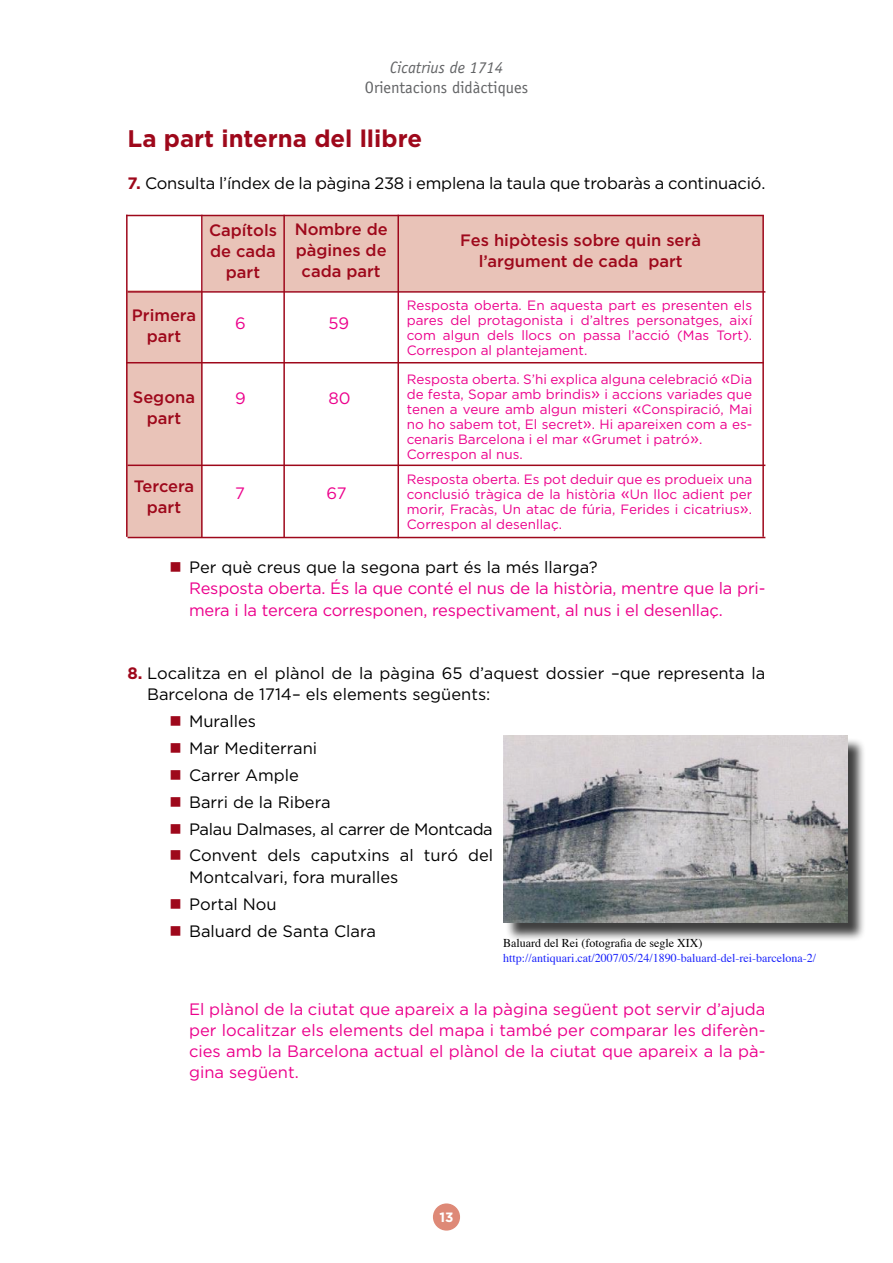
<style>
.page{position:relative;width:893px;height:1263px;background:#fff}
.page>*{position:absolute;margin:0;border:0;box-sizing:border-box;transform-origin:0 0}
.t1{font:700 24px "Gotham";color:#9e081b}
.t2{font:16.5px/21px "Gotham";letter-spacing:-.01em;color:#ec008c}
.t3{font:16.5px/21px "Gotham";color:#000}
.t4{font:500 16.5px/21px "Gotham";color:#9e081b;text-align:center}
.t5{font:16.5px "Gotham";letter-spacing:-.02em;color:#000}
.t6{font:16.5px "Officina Sans";color:#636466}
.t7{font:italic 16.5px "Officina Sans";color:#636466}
.t8{font:13.5px/15px "Gotham";color:#ec008c;text-align:justify}
.t9{font:700 13.5px "Gotham";color:#fff}
.t10{font:12px "Times";color:#1922fb}
.t11{font:12px "Times";color:#000}
.s1{font-weight:700;color:#9e081b}
.s2{font-size:16.5px}
.s3{color:#9e081b}
.s4{color:#000}
</style>
<div class="page">
<div style="left:434px;top:1204px;width:25px;height:26px;background:#de8977;border-radius:50%"></div>
<div style="left:433px;top:1203px;width:27px;height:27px;border:2px solid #de8977;border-radius:50%"></div>
<div style="left:127px;top:291px;width:75px;height:246px;background:#e9c3b8"></div>
<hr style="left:128px;top:465px;width:637px;height:1px;background:#9e081b">
<div style="left:203px;top:215px;width:559px;height:76px;background:#e9c3b8"></div>
<hr style="left:126px;top:362px;width:638px;height:1px;background:#9e081b">
<hr style="left:128px;top:291px;width:637px;height:2px;background:#9e081b">
<hr style="left:126px;top:215px;width:638px;height:1px;background:#9e081b">
<hr style="left:128px;top:537px;width:637px;height:1px;background:#9e081b">
<hr style="left:762px;top:215px;width:2px;height:322px;background:#9e081b">
<hr style="left:397px;top:215px;width:2px;height:323px;background:#9e081b">
<hr style="left:283px;top:215px;width:2px;height:322px;background:#9e081b">
<hr style="left:126px;top:215px;width:2px;height:322px;background:#9e081b">
<hr style="left:201px;top:215px;width:2px;height:322px;background:#9e081b">
<div style="left:506px;top:738px;width:360px;height:204px;background:#000;opacity:.75"></div>
<img style="left:503px;top:735px;width:344px;height:188px">
<p class="t7" style="left:390px;top:58px;width:114px">Cicatrius de 1714</p>
<p class="t6" style="left:365px;top:77px;width:165px">Orientacions didàctiques</p>
<h1 class="t1" style="left:128px;top:125px;width:296px">La part interna del llibre</h1>
<p class="t3" style="left:128px;top:173px;width:639px"><span class="s1">7.</span> Consulta l’índex de la pàgina 238 i emplena la taula que trobaràs a continuació.</p>
<p class="t4" style="left:132px;top:304px;width:66px">Primera part</p>
<p class="t4" style="left:133px;top:386px;width:64px">Segona part</p>
<p class="t4" style="left:134px;top:475px;width:62px">Tercera part</p>
<p class="t4" style="left:209px;top:219px;width:69px">Capítols de cada part</p>
<p class="t4" style="left:295px;top:218px;width:95px">Nombre de pàgines de cada part</p>
<p class="t4" style="left:460px;top:229px;width:242px">Fes hipòtesis sobre quin serà l’argument de cada part</p>
<p class="t2" style="left:235px;top:312px;width:12px">6</p>
<p class="t2" style="left:328px;top:312px;width:22px">59</p>
<p class="t2" style="left:235px;top:387px;width:12px">9</p>
<p class="t2" style="left:235px;top:482px;width:11px">7</p>
<p class="t2" style="left:328px;top:387px;width:24px">80</p>
<p class="t2" style="left:326px;top:482px;width:22px">67</p>
<p class="t8" style="left:407px;top:297px;width:347px">Resposta oberta. En aquesta part es presenten els pares del protagonista i d’altres personatges, així com algun dels llocs on passa l’acció (Mas Tort).<br>Correspon al plantejament.</p>
<p class="t8" style="left:407px;top:371px;width:347px;text-align:left">Resposta oberta. S’hi explica alguna celebració <span class="s2">«</span>Dia de festa, Sopar amb brindis<span class="s2">»</span> i accions variades que tenen a veure amb algun misteri <span class="s2">«</span>Conspiració, Mai no ho sabem tot, El secret<span class="s2">»</span>. Hi apareixen com a es&shy;cenaris Barcelona i el mar <span class="s2">«</span>Grumet i patró<span class="s2">»</span>.<br>Correspon al nus.</p>
<p class="t8" style="left:407px;top:472px;width:347px">Resposta oberta. Es pot deduir que es produeix una conclusió tràgica de la història <span class="s2">«</span>Un lloc adient per morir, Fracàs, Un atac de fúria, Ferides i cicatrius<span class="s2">»</span>.<br>Correspon al desenllaç.</p>
<p class="t2" style="left:189px;top:557px;width:578px;text-indent:-20px"><span class="s3">■</span> <span class="s4">Per què creus que la segona part és la més llarga?<br></span>Resposta oberta. És la que conté el nus de la història, mentre que la pri&shy;mera i la tercera corresponen, respectivament, al nus i el desenllaç.</p>
<p class="t3" style="left:147px;top:662px;width:620px;text-indent:-20px"><span class="s1">8.</span> Localitza en el plànol de la pàgina 65 d’aquest dossier –que representa la<br>Barcelona de 1714– els elements següents:</p>
<p class="t3" style="left:170px;top:710px;width:88px"><span class="s3">■</span> Muralles</p>
<p class="t3" style="left:170px;top:737px;width:149px"><span class="s3">■</span> Mar Mediterrani</p>
<p class="t3" style="left:170px;top:764px;width:131px"><span class="s3">■</span> Carrer Ample</p>
<p class="t3" style="left:170px;top:791px;width:162px"><span class="s3">■</span> Barri de la Ribera</p>
<p class="t5" style="left:170px;top:819px;width:325px"><span class="s3">■</span> Palau Dalmases, al carrer de Montcada</p>
<p class="t3" style="left:189px;top:845px;width:306px;text-indent:-20px"><span class="s3">■</span> Convent dels caputxins al turó del<br>Montcalvari, fora muralles</p>
<p class="t3" style="left:170px;top:893px;width:109px"><span class="s3">■</span> Portal Nou</p>
<p class="t3" style="left:170px;top:920px;width:208px"><span class="s3">■</span> Baluard de Santa Clara</p>
<p class="t11" style="left:503px;top:932px;width:201px">Baluard del Rei (fotografia de segle XIX)</p>
<p class="t10" style="left:503px;top:947px;width:314px">http://antiquari.cat/2007/05/24/1890-baluard-del-rei-barcelona-2/</p>
<p class="t2" style="left:189px;top:998px;width:578px;text-align:justify">El plànol de la ciutat que apareix a la pàgina següent pot servir d’ajuda per localitzar els elements del mapa i també per comparar les diferèn&shy;cies amb la Barcelona actual el plànol de la ciutat que apareix a la pà&shy;gina següent.</p>
<p class="t9" style="left:439px;top:1209px;width:16px">13</p>
</div>
